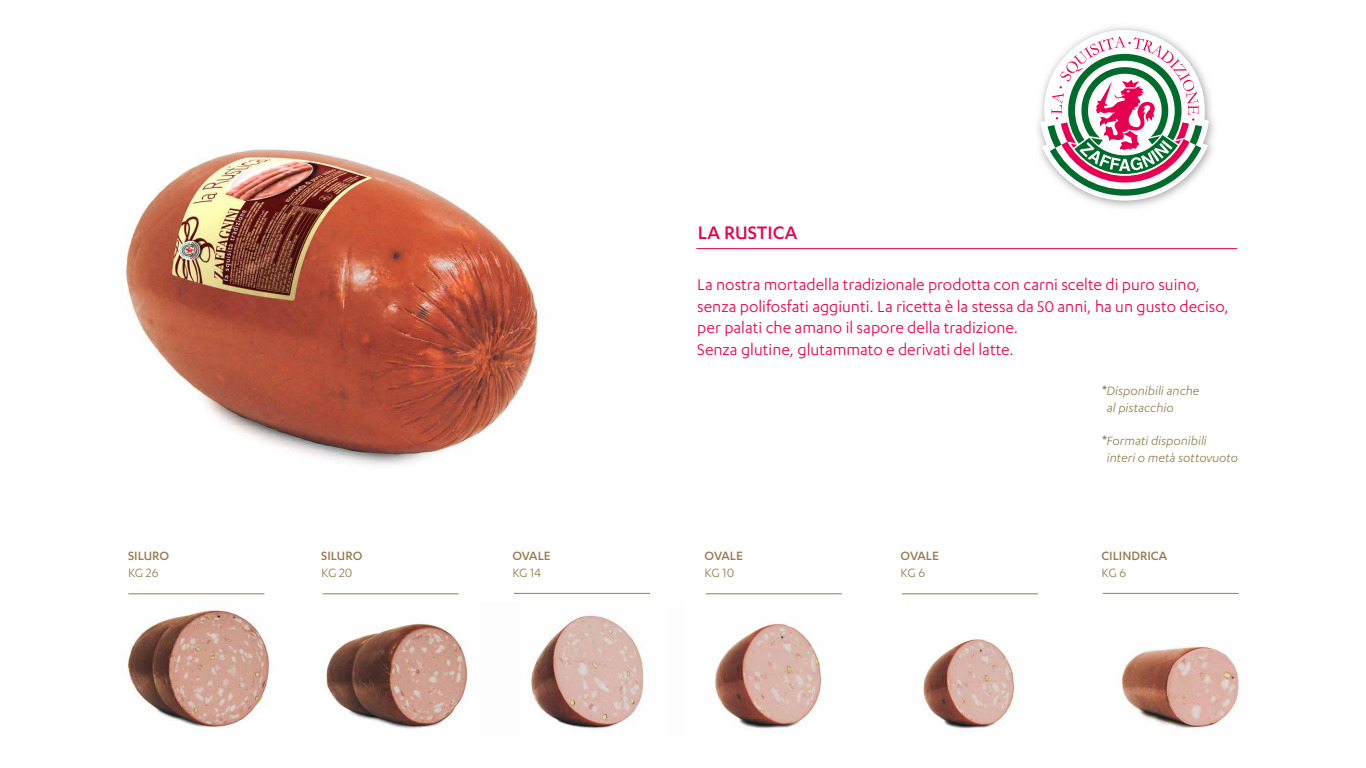
<style>
.page{position:relative;width:1366px;height:768px;background:#fff}
.page>*{position:absolute;margin:0;border:0;box-sizing:border-box;transform-origin:0 0}
.t1{font:500 21px "Karbon";color:#e50051}
.t2{font:18px/21.6px "Karbon";color:#e50051}
.t3{font:italic 14px/16.8px "Karbon";color:#947c52}
.t4{font:500 14px "Karbon";color:#947c52}
.t5{font:14px "Karbon";letter-spacing:-.025em;color:#947c52}
.s1{font-weight:500}
</style>
<div class="page">
<img style="left:326px;top:624px;width:142px;height:105px">
<hr style="left:696px;top:248px;width:541px;height:1px;background:#e50051">
<svg style="left:1040px;top:30px;width:169px;height:171px"></svg>
<img style="left:715px;top:622px;width:107px;height:107px">
<img style="left:531px;top:615px;width:113px;height:114px">
<img style="left:125px;top:593px;width:144px;height:135px">
<hr style="left:128px;top:593px;width:136px;height:1px;background:#947c52">
<hr style="left:323px;top:593px;width:136px;height:1px;background:#947c52">
<hr style="left:514px;top:593px;width:136px;height:1px;background:#947c52">
<hr style="left:706px;top:593px;width:136px;height:1px;background:#947c52">
<img style="left:1121px;top:646px;width:118px;height:83px">
<hr style="left:902px;top:593px;width:136px;height:1px;background:#947c52">
<hr style="left:1103px;top:593px;width:136px;height:1px;background:#947c52">
<img style="left:923px;top:639px;width:92px;height:90px">
<img style="left:126px;top:149px;width:416px;height:316px">
<p class="t4" style="left:128px;top:548px;width:43px">SILURO</p>
<p class="t5" style="left:128px;top:565px;width:32px">KG 26</p>
<p class="t4" style="left:321px;top:548px;width:43px">SILURO</p>
<p class="t5" style="left:321px;top:565px;width:33px">KG 20</p>
<p class="t4" style="left:512px;top:548px;width:40px">OVALE</p>
<p class="t5" style="left:512px;top:565px;width:30px">KG 14</p>
<p class="t1" style="left:698px;top:221px;width:101px">LA RUSTICA</p>
<p class="t2" style="left:697px;top:273px;width:533px">La nostra mortadella tradizionale prodotta con carni scelte di puro suino, senza polifosfati aggiunti. La ricetta è la stessa da 50 anni, ha un gusto deciso, per palati che amano il sapore della tradizione.<br>Senza glutine, glutammato e derivati del latte.</p>
<p class="t4" style="left:705px;top:548px;width:40px">OVALE</p>
<p class="t5" style="left:705px;top:565px;width:31px">KG 10</p>
<p class="t4" style="left:901px;top:548px;width:40px">OVALE</p>
<p class="t5" style="left:901px;top:565px;width:26px">KG 6</p>
<p class="t3" style="left:1107px;top:382px;width:94px;text-indent:-5px"><span class="s1">*</span>Disponibili anche al pistacchio</p>
<p class="t3" style="left:1107px;top:432px;width:133px;text-indent:-5px"><span class="s1">*</span>Formati disponibili interi o metà sottovuoto</p>
<p class="t4" style="left:1101px;top:548px;width:67px">CILINDRICA</p>
<p class="t5" style="left:1101px;top:565px;width:26px">KG 6</p>
</div>
